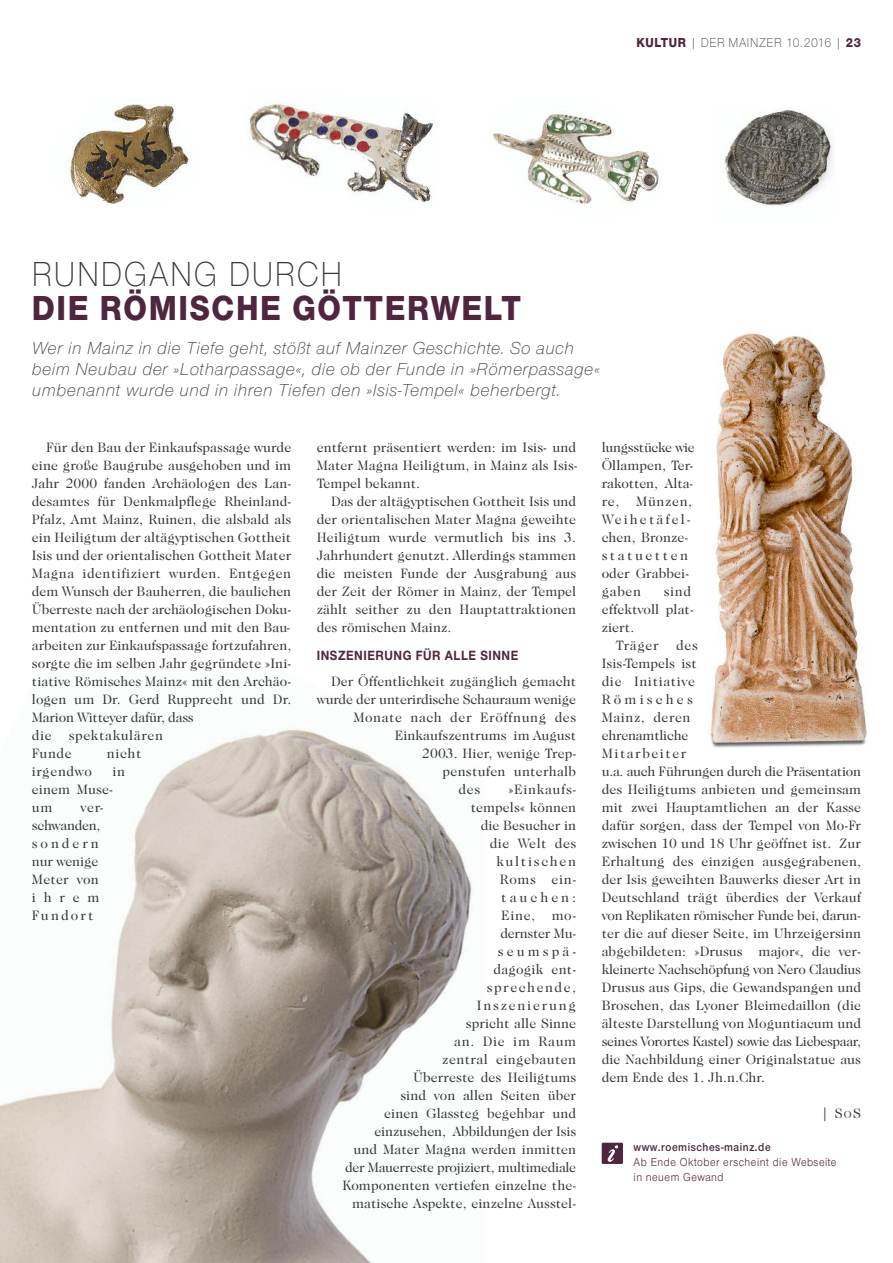
<style>
.page{position:relative;width:893px;height:1263px;background:#fff}
.page>*{position:absolute;margin:0;border:0;box-sizing:border-box;transform-origin:0 0}
.t1{font:800 36px "Nimbus Sans Novus T";letter-spacing:.05em;color:#4f263e;scale:.9 1}
.t2{font:300 36px "Nimbus Sans Novus T";letter-spacing:.05em;color:#39383a;scale:.9 1}
.t3{font:italic 300 18px/21px "Nimbus Sans Novus T";letter-spacing:.03em;color:#39383a}
.t4{font:13.8px/18px "Caslon 224 IT Cby BT";letter-spacing:.005em;color:#39383a}
.t5{font:13.8px "Caslon 224 IT Cby BT";letter-spacing:-.015em;color:#39383a}
.t6{font:13.8px "Caslon 224 IT Cby BT";letter-spacing:.04em;color:#39383a}
.t7{font:700 13.8px "Nimbus Sans Novus T";letter-spacing:.04em;color:#4f263e;scale:.9 1}
.t8{font:13.8px "Caslon 224 IT Cby BT";letter-spacing:.045em;color:#39383a}
.t9{font:300 13.5px "Nimbus Sans Novus T";letter-spacing:.05em;color:#39383a;scale:.9 1}
.t10{font:12px/15px "Nimbus Sans Novus T";letter-spacing:.05em;color:#4f263e;scale:.9 1}
.t11{font:600 12px "Nimbus Sans Novus T";letter-spacing:.05em;color:#4f263e;scale:.9 1}
.s1{font-weight:800;color:#4f263e}
.s2{font-size:10.35px}
</style>
<div class="page">
<img style="left:710px;top:331px;width:157px;height:417px">
<img style="left:0;top:728px;width:472px;height:535px">
<div style="left:602px;top:1143px;width:21px;height:21px;background:#4f263e"></div>
<svg style="left:607px;top:1145px;width:11px;height:17px"></svg>
<img style="left:724px;top:109px;width:109px;height:98px">
<img style="left:69px;top:104px;width:120px;height:102px">
<img style="left:493px;top:111px;width:168px;height:93px">
<img style="left:248px;top:102px;width:185px;height:101px">
<p class="t9" style="left:636px;top:35px;width:251px"><span class="s1">KULTUR</span> | DER MAINZER 10.2016 | <span class="s1">23</span></p>
<h1 class="t2" style="left:32px;top:252px;width:346px">RUNDGANG DURCH</h1>
<h1 class="t1" style="left:32px;top:287px;width:545px">DIE RÖMISCHE GÖTTERWELT</h1>
<h2 class="t3" style="left:32px;top:337px;width:570px">Wer in Mainz in die Tiefe geht, stößt auf Mainzer Geschichte. So auch beim Neubau der »Lotharpassage«, die ob der Funde in »Römerpassage« umbenannt wurde und in ihren Tiefen den »Isis-Tempel« beherbergt.</h2>
<p class="t4" style="left:32px;top:438px;width:261px;text-indent:14px">Für den Bau der Einkaufspassage wurde eine große Baugrube ausgehoben und im Jahr 2000 fanden Archäologen des Lan&shy;desamtes für Denkmalpflege Rheinland-Pfalz, Amt Mainz, Ruinen, die alsbald als ein Heiligtum der altägyptischen Gottheit Isis und der orientalischen Gottheit Mater Magna identifiziert wurden. Entgegen dem Wunsch der Bauherren, die baulichen Überreste nach der archäologischen Doku&shy;mentation zu entfernen und mit den Bau&shy;arbeiten zur Einkaufspassage fortzufahren, sorgte die im selben Jahr gegründete »Ini&shy;tiative Römisches Mainz« mit den Archäo&shy;logen um Dr. Gerd Rupprecht und Dr.<br>Marion Witteyer dafür, dass<br>die spektakulären<br>Funde</p>
<p class="t4" style="left:107px;top:744px;width:36px">nicht</p>
<p class="t8" style="left:32px;top:763px;width:62px">irgendwo</p>
<p class="t4" style="left:32px;top:762px;width:95px;text-indent:81px">in einem Muse&shy;um</p>
<p class="t4" style="left:32px;top:798px;width:73px;text-indent:49px">ver&shy;schwanden, sondern nur wenige<br>Meter von ihrem<br>Fundort</p>
<p class="t4" style="left:317px;top:438px;width:262px;text-align:justify">entfernt präsentiert werden: im Isis- und Mater Magna Heiligtum, in Mainz als Isis-Tempel bekannt.</p>
<p class="t4" style="left:317px;top:492px;width:261px;text-align:justify;text-indent:14px">Das der altägyptischen Gottheit Isis und der orientalischen Mater Magna geweihte Heiligtum wurde vermutlich bis ins 3.<br>Jahrhundert genutzt. Allerdings stammen die meisten Funde der Ausgrabung aus der Zeit der Römer in Mainz, der Tempel zählt seither zu den Hauptattraktionen des römischen Mainz.</p>
<p class="t7" style="left:317px;top:647px;width:225px">INSZENIERUNG FÜR ALLE SINNE</p>
<p class="t4" style="left:331px;top:672px;width:247px">Der Öffentlichkeit zugänglich gemacht</p>
<p class="t5" style="left:317px;top:691px;width:261px">wurde der unterirdische Schauraum wenige</p>
<p class="t6" style="left:353px;top:709px;width:224px">Monate nach der Eröffnung des</p>
<p class="t4" style="left:395px;top:726px;width:183px">Einkaufszentrums im August</p>
<p class="t4" style="left:422px;top:744px;width:156px">2003. Hier, wenige Trep-</p>
<p class="t4" style="left:443px;top:762px;width:135px">penstufen unterhalb</p>
<p class="t4" style="left:459px;top:780px;width:23px">des</p>
<p class="t4" style="left:342px;top:780px;width:235px;text-align:right">»Einkaufs-<br>tempels« können<br>die Besucher in<br>die Welt des<br>kultischen<br>Roms ein-<br>tauchen:<br>Eine, mo-<br>dernster Mu-<br>seumspä-<br>dagogik ent-<br>sprechende,<br>Inszenierung<br>spricht alle Sinne<br>an. Die im Raum<br>zentral eingebauten<br>Überreste des Heiligtums<br>sind von allen Seiten über<br>einen Glassteg begehbar und einzusehen, Abbildungen der Isis<br>und Mater Magna werden inmitten der Mauerreste projiziert, multimediale<br>Komponenten vertiefen einzelne the&shy;matische Aspekte, einzelne Ausstel-</p>
<p class="t4" style="left:602px;top:438px;width:95px">lungsstücke wie<br>Öllampen, Ter&shy;rakotten, Alta&shy;re, Münzen,<br>Weihetäfel&shy;chen, Bronze&shy;statuetten oder Grabbei&shy;gaben</p>
<p class="t4" style="left:664px;top:582px;width:29px">sind</p>
<p class="t4" style="left:602px;top:600px;width:94px">effektvoll plat-</p>
<p class="t4" style="left:602px;top:618px;width:34px">ziert.</p>
<p class="t4" style="left:616px;top:636px;width:44px">Träger</p>
<p class="t4" style="left:602px;top:636px;width:261px;text-indent:75px">des<br>Isis-Tempels ist<br>die Initiative<br>Römisches<br>Mainz, deren<br>ehrenamtliche<br>Mitarbeiter<br>u.a. auch Führungen durch die Präsentation des Heiligtums anbieten und gemeinsam mit zwei Hauptamtlichen an der Kasse dafür sorgen, dass der Tempel von Mo-Fr zwischen 10 und 18 Uhr geöffnet ist. Zur<br>Erhaltung des einzigen ausgegrabenen, der Isis geweihten Bauwerks dieser Art in<br>Deutschland trägt überdies der Verkauf von Replikaten römischer Funde bei, darun&shy;ter die auf dieser Seite, im Uhrzeigersinn abgebildeten: »Drusus major«, die ver&shy;kleinerte Nachschöpfung von Nero Claudius<br>Drusus aus Gips, die Gewandspangen und<br>Broschen, das Lyoner Bleimedaillon (die älteste Darstellung von Moguntiacum und seines Vorortes Kastel) sowie das Liebespaar, die Nachbildung einer Originalstatue aus dem Ende des 1. Jh.n.Chr.</p>
<p class="t4" style="left:821px;top:1104px;width:41px">| S<span class="s2">O</span>S</p>
<p class="t11" style="left:634px;top:1139px;width:154px">www.roemisches-mainz.de</p>
<p class="t10" style="left:634px;top:1154px;width:227px">Ab Ende Oktober erscheint die Webseite in neuem Gewand</p>
</div>
